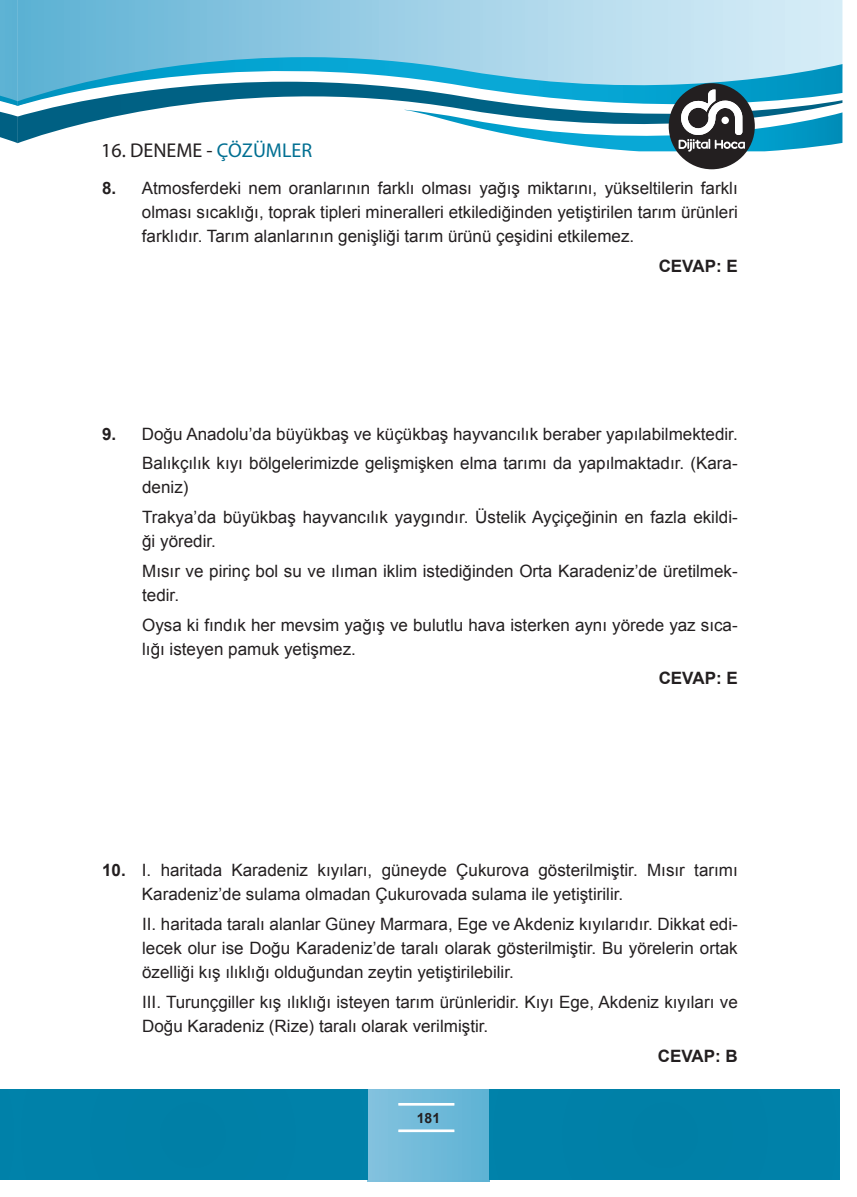
<style>
.page{position:relative;width:857px;height:1197px;background:#fff}
.page>*{position:absolute;margin:0;border:0;box-sizing:border-box;transform-origin:0 0}
.t1{font:20px "Myriad Pro";color:#231f20}
.t2{font:17px/24px "Arial";color:#231f20}
.t3{font:700 17px "Arial";color:#231f20}
.t4{font:700 14px "Arial";color:#231f20}
.s1{color:#006f92}
.s2{font-weight:700}
</style>
<div class="page">
<svg style="left:0;top:0;width:18px;height:143px;background:#58a9c8"></svg>
<svg style="left:18px;top:0;width:824px;height:44px;background:#9ed0e6"></svg>
<svg style="left:18px;top:44px;width:824px;height:24px;background:#8fcce5"></svg>
<svg style="left:18px;top:68px;width:824px;height:75px"></svg>
<div style="left:367px;top:1089px;width:122px;height:92px;background:linear-gradient(to right,#85c3df,#5fb3d5)"></div>
<hr style="left:398px;top:1102px;width:56px;height:1px;background:#fff">
<hr style="left:398px;top:1103px;width:56px;height:1px;background:#fff">
<hr style="left:398px;top:1104px;width:56px;height:1px;background:#fff">
<hr style="left:398px;top:1129px;width:56px;height:1px;background:#fff">
<hr style="left:398px;top:1130px;width:56px;height:1px;background:#fff">
<hr style="left:398px;top:1131px;width:56px;height:1px;background:#fff">
<div style="left:17px;top:1089px;width:350px;height:90px;background:#0080a8"></div>
<div style="left:489px;top:1089px;width:350px;height:90px;background:#0080a8"></div>
<div style="left:0;top:1089px;width:17px;height:90px;background:#0081a9"></div>
<div style="left:668px;top:83px;width:86px;height:86px;background:#231f20;border-radius:50%"></div>
<svg style="left:404px;top:89px;width:438px;height:67px"></svg>
<p class="t1" style="left:101px;top:138px;width:212px">16. DENEME - <span class="s1">ÇÖZÜMLER</span></p>
<p class="t2" style="left:142px;top:176px;width:597px;text-align:justify;text-indent:-40px"><span class="s2">8.</span> Atmosferdeki nem oranlarının farklı olması yağış miktarını, yükseltilerin farklı olması sıcaklığı, toprak tipleri mineralleri etkilediğinden yetiştirilen tarım ürünleri farklıdır. Tarım alanlarının genişliği tarım ürünü çeşidini etkilemez.</p>
<p class="t3" style="left:658px;top:254px;width:81px">CEVAP: E</p>
<p class="t2" style="left:102px;top:419px;width:636px;line-height:29.6px;text-align:right"><span class="s2">9.</span> Doğu Anadolu’da büyükbaş ve küçükbaş hayvancılık beraber yapılabilmektedir.<br>Balıkçılık kıyı bölgelerimizde gelişmişken elma tarımı da yapılmaktadır. (Kara-</p>
<p class="t2" style="left:142px;top:473px;width:596px;line-height:29.6px">deniz)<br>Trakya’da büyükbaş hayvancılık yaygındır. Üstelik Ayçiçeğinin en fazla ekildi-</p>
<p class="t2" style="left:142px;top:526px;width:596px;line-height:29.6px">ği yöredir.<br>Mısır ve pirinç bol su ve ılıman iklim istediğinden Orta Karadeniz’de üretilmek-</p>
<p class="t2" style="left:142px;top:580px;width:596px;line-height:29.6px">tedir.<br>Oysa ki fındık her mevsim yağış ve bulutlu hava isterken aynı yörede yaz sıca-</p>
<p class="t2" style="left:142px;top:636px;width:215px">lığı isteyen pamuk yetişmez.</p>
<p class="t3" style="left:658px;top:667px;width:81px">CEVAP: E</p>
<p class="t2" style="left:142px;top:858px;width:597px;text-indent:-40px"><span class="s2">10.</span> I. haritada Karadeniz kıyıları, güneyde Çukurova gösterilmiştir. Mısır tarımı<br>Karadeniz’de sulama olmadan Çukurovada sulama ile yetiştirilir.</p>
<p class="t2" style="left:142px;top:912px;width:596px;text-align:justify">II. haritada taralı alanlar Güney Marmara, Ege ve Akdeniz kıyılarıdır. Dikkat edi&shy;lecek olur ise Doğu Karadeniz’de taralı olarak gösterilmiştir. Bu yörelerin ortak özelliği kış ılıklığı olduğundan zeytin yetiştirilebilir.</p>
<p class="t2" style="left:142px;top:989px;width:596px">III. Turunçgiller kış ılıklığı isteyen tarım ürünleridir. Kıyı Ege, Akdeniz kıyıları ve<br>Doğu Karadeniz (Rize) taralı olarak verilmiştir.</p>
<p class="t3" style="left:657px;top:1044px;width:81px">CEVAP: B</p>
<p class="t4" style="left:416px;top:1108px;width:25px">181</p>
</div>
